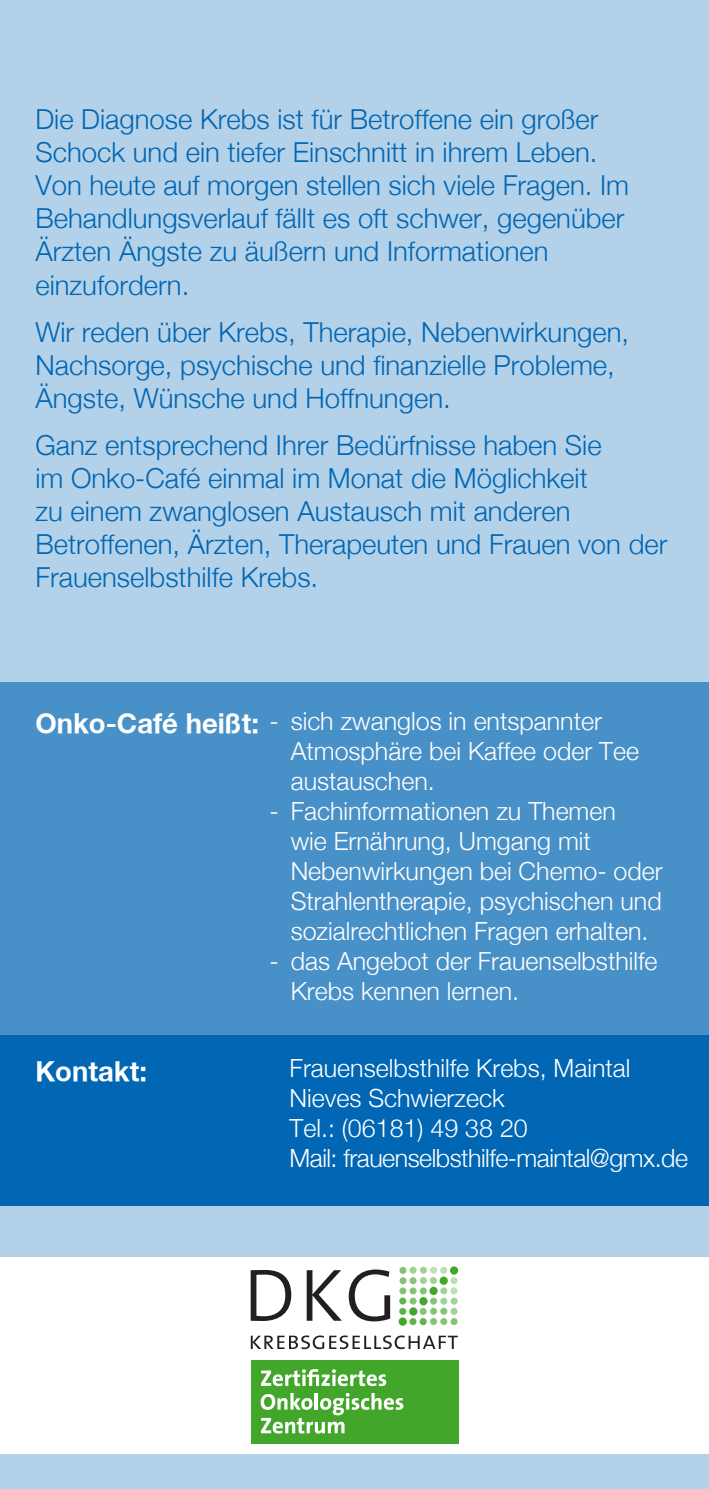
<style>
.page{position:relative;width:709px;height:1489px;background:#fff}
.page>*{position:absolute;margin:0;border:0;box-sizing:border-box;transform-origin:0 0}
.t1{font:300 27.5px/33px "Helvetica Neue";color:#0166b3}
.t2{font:700 27.5px "Helvetica Neue";color:#fff}
.t3{font:300 25px/30px "Helvetica Neue";color:#fff}
.t4{font:300 25px "Helvetica Neue";letter-spacing:-.02em;color:#fff}
.s1{font-weight:700;font-size:27.5px}
</style>
<div class="page">
<div style="left:0;top:0;width:709px;height:1488px;background:#b3d1e8"></div>
<div style="left:0;top:682px;width:709px;height:353px;background:#4890c8"></div>
<div style="left:0;top:1035px;width:709px;height:170px;background:#0166b3"></div>
<div style="left:0;top:1256px;width:709px;height:197px;background:#fff"></div>
<svg style="left:251px;top:1335px;width:207px;height:13px"></svg>
<svg style="left:251px;top:1269px;width:139px;height:52px"></svg>
<div style="left:251px;top:1360px;width:207px;height:83px;background:#42a62a"></div>
<svg style="left:261px;top:1369px;width:125px;height:16px"></svg>
<svg style="left:261px;top:1393px;width:142px;height:40px"></svg>
<svg style="left:398px;top:1266px;width:60px;height:59px"></svg>
<svg style="left:450px;top:1276px;width:7px;height:7px"></svg>
<div style="left:450px;top:1287px;width:7px;height:7px;background:#bde0b4;border-radius:50%"></div>
<div style="left:440px;top:1266px;width:7px;height:7px;background:#bde0b4;border-radius:50%"></div>
<div style="left:430px;top:1266px;width:7px;height:7px;background:#bde0b4;border-radius:50%"></div>
<div style="left:420px;top:1266px;width:7px;height:7px;background:#a0d394;border-radius:50%"></div>
<div style="left:409px;top:1266px;width:7px;height:7px;background:#a0d394;border-radius:50%"></div>
<div style="left:450px;top:1297px;width:7px;height:7px;background:#a0d394;border-radius:50%"></div>
<svg style="left:450px;top:1307px;width:7px;height:7px"></svg>
<div style="left:430px;top:1276px;width:7px;height:7px;background:#a0d394;border-radius:50%"></div>
<div style="left:440px;top:1287px;width:7px;height:7px;background:#a0d394;border-radius:50%"></div>
<svg style="left:420px;top:1276px;width:7px;height:7px"></svg>
<div style="left:440px;top:1297px;width:7px;height:7px;background:#a0d394;border-radius:50%"></div>
<div style="left:430px;top:1297px;width:7px;height:7px;background:#84c574;border-radius:50%"></div>
<div style="left:430px;top:1307px;width:7px;height:7px;background:#84c574;border-radius:50%"></div>
<svg style="left:430px;top:1317px;width:7px;height:7px"></svg>
<svg style="left:440px;top:1317px;width:7px;height:7px"></svg>
<svg style="left:450px;top:1317px;width:7px;height:7px"></svg>
<svg style="left:419px;top:1307px;width:7px;height:7px"></svg>
<div style="left:409px;top:1297px;width:7px;height:7px;background:#84c574;border-radius:50%"></div>
<div style="left:409px;top:1287px;width:7px;height:7px;background:#84c574;border-radius:50%"></div>
<div style="left:420px;top:1287px;width:7px;height:7px;background:#84c574;border-radius:50%"></div>
<div style="left:409px;top:1277px;width:7px;height:7px;background:#84c574;border-radius:50%"></div>
<svg style="left:399px;top:1266px;width:7px;height:7px"></svg>
<div style="left:399px;top:1277px;width:7px;height:7px;background:#84c574;border-radius:50%"></div>
<div style="left:399px;top:1287px;width:7px;height:7px;background:#84c574;border-radius:50%"></div>
<div style="left:399px;top:1297px;width:7px;height:7px;background:#5eb34a;border-radius:50%"></div>
<div style="left:399px;top:1307px;width:7px;height:7px;background:#5eb34a;border-radius:50%"></div>
<svg style="left:409px;top:1317px;width:7px;height:7px"></svg>
<svg style="left:419px;top:1317px;width:7px;height:7px"></svg>
<div style="left:440px;top:1307px;width:7px;height:7px;background:#84c574;border-radius:50%"></div>
<p class="t1" style="left:35px;top:102px;width:595px">Die Diagnose Krebs ist für Betroffene ein großer Schock und ein tiefer Einschnitt in ihrem Leben.<br>Von heute auf morgen stellen sich viele Fragen. Im Behandlungsverlauf fällt es oft schwer, gegenüber Ärzten Ängste zu äußern und Informationen einzufordern.</p>
<p class="t1" style="left:35px;top:315px;width:595px">Wir reden über Krebs, Therapie, Nebenwirkungen,<br>Nachsorge, psychische und finanzielle Probleme,<br>Ängste, Wünsche und Hoffnungen.</p>
<p class="t1" style="left:35px;top:428px;width:633px">Ganz entsprechend Ihrer Bedürfnisse haben Sie<br>im Onko-Café einmal im Monat die Möglichkeit<br>zu einem zwanglosen Austausch mit anderen Betroffenen, Ärzten, Therapeuten und Frauen von der Frauenselbsthilfe Krebs.</p>
<p class="t3" style="left:35px;top:705px;width:568px"><span class="s1">Onko-Café heißt:</span> - sich zwanglos in entspannter</p>
<p class="t3" style="left:291px;top:735px;width:350px">Atmosphäre bei Kaffee oder Tee austauschen.</p>
<p class="t3" style="left:291px;top:795px;width:373px;text-indent:-21px">- Fachinformationen zu Themen<br>wie Ernährung, Umgang mit<br>Nebenwirkungen bei Chemo- oder<br>Strahlentherapie, psychischen und sozialrechtlichen Fragen erhalten.</p>
<p class="t3" style="left:291px;top:945px;width:368px;text-indent:-21px">- das Angebot der Frauenselbsthilfe<br>Krebs kennen lernen.</p>
<p class="t2" style="left:35px;top:1053px;width:113px">Kontakt:</p>
<p class="t3" style="left:289px;top:1052px;width:342px">Frauenselbsthilfe Krebs, Maintal</p>
<p class="t3" style="left:289px;top:1082px;width:216px">Nieves Schwierzeck</p>
<p class="t3" style="left:289px;top:1112px;width:240px">Tel.: (06181) 49 38 20</p>
<p class="t4" style="left:289px;top:1142px;width:400px">Mail: frauenselbsthilfe-maintal@gmx.de</p>
</div>
